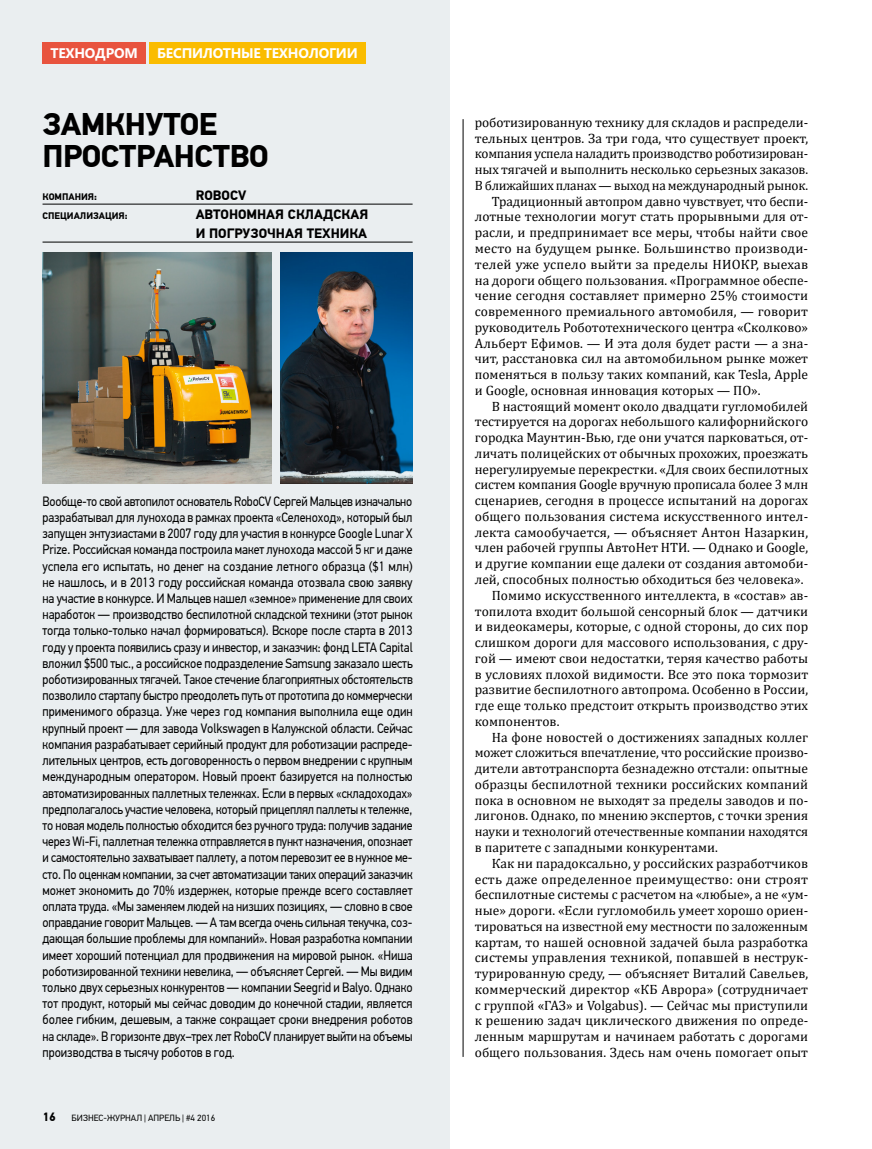
<style>
.page{position:relative;width:872px;height:1149px;background:#fff}
.page>*{position:absolute;margin:0;border:0;box-sizing:border-box;transform-origin:0 0}
.t1{font:700 31.35px/32px "PF Din Text Pro";letter-spacing:-.015em;color:#000}
.t2{font:700 13.95px "Segoe WP";letter-spacing:-.015em;color:#fff}
.t3{font:13.5px "Cambria";color:#000}
.t4{font:13.5px/16.2px "PF Din Text Pro";letter-spacing:-.005em;color:#000;text-align:justify;scale:.88 1}
.t5{font:13.5px "Cambria";letter-spacing:-.02em;color:#000}
.t6{font:700 13.5px/18.9px "PF Din Text Pro";color:#000}
.t7{font:700 12px "PF Din Text Pro";color:#000}
.t8{font:700 9.45px "PF Din Text Pro";color:#000}
.t9{font:9px "PF Din Text Pro";color:#000}
</style>
<div class="page">
<div style="left:0;top:0;width:449px;height:1148px;background:#eaeef0"></div>
<img style="left:43px;top:253px;width:229px;height:230px">
<hr style="left:43px;top:204px;width:369px;height:1px;background:#000">
<hr style="left:43px;top:242px;width:369px;height:1px;background:#000">
<img style="left:280px;top:253px;width:132px;height:230px">
<hr style="left:463px;top:119px;width:1px;height:937px;background:#000">
<div style="left:43px;top:43px;width:103px;height:21px;background:#e8533e"></div>
<div style="left:149px;top:43px;width:217px;height:21px;background:#fabc00"></div>
<p class="t2" style="left:50px;top:43px;width:89px">ТЕХНОДРОМ</p>
<p class="t2" style="left:157px;top:43px;width:202px">БЕСПИЛОТНЫЕ ТЕХНОЛОГИИ</p>
<h1 class="t1" style="left:43px;top:108px;width:228px">ЗАМКНУТОЕ<br>ПРОСТРАНСТВО</h1>
<p class="t8" style="left:43px;top:191px;width:56px">КОМПАНИЯ:</p>
<p class="t6" style="left:196px;top:186px;width:52px">ROBOCV</p>
<p class="t8" style="left:43px;top:210px;width:87px">СПЕЦИАЛИЗАЦИЯ:</p>
<p class="t6" style="left:196px;top:205px;width:174px">АВТОНОМНАЯ СКЛАДСКАЯ<br>И ПОГРУЗОЧНАЯ ТЕХНИКА</p>
<p class="t4" style="left:43px;top:493px;width:422px">Вообще-то свой автопилот основатель RoboCV Сергей Мальцев изначально разрабатывал для лунохода в рамках проекта «Селеноход», который был запущен энтузиастами в 2007 году для участия в конкурсе Google Lunar X Prize. Российская команда построила макет лунохода массой 5 кг и даже успела его испытать, но денег на создание летного образца ($1 млн) не нашлось, и в 2013 году российская команда отозвала свою заявку на участие в конкурсе. И Мальцев нашел «земное» применение для своих наработок — производство беспилотной складской техники (этот рынок тогда только-только начал формироваться). Вскоре после старта в 2013 году у проекта появились сразу и инвестор, и заказчик: фонд LETA Сapital вложил $500 тыс., а российское подразделение Samsung заказало шесть роботизированных тягачей. Такое стечение благоприятных обстоятельств позволило стартапу быстро преодолеть путь от прототипа до коммерчески применимого образца. Уже через год компания выполнила еще один крупный проект — для завода Volkswagen в Калужской области. Сейчас компания разрабатывает серийный продукт для роботизации распреде&shy;лительных центров, есть договоренность о первом внедрении с крупным международным оператором. Новый проект базируется на полностью автоматизированных паллетных тележках. Если в первых «складоходах» предполагалось участие человека, который прицеплял паллеты к тележке, то новая модель полностью обходится без ручного труда: получив задание через Wi-Fi, паллетная тележка отправляется в пункт назначения, опознает и самостоятельно захватывает паллету, а потом перевозит ее в нужное ме&shy;сто. По оценкам компании, за счет автоматизации таких операций заказчик может экономить до 70% издержек, которые прежде всего составляет оплата труда. «Мы заменяем людей на низших позициях, — словно в свое оправдание говорит Мальцев. — А там всегда очень сильная текучка, соз&shy;дающая большие проблемы для компаний». Новая разработка компании имеет хороший потенциал для продвижения на мировой рынок. «Ниша роботизированной техники невелика, — объясняет Сергей. — Мы видим только двух серьезных конкурентов — компании Seegrid и Balyo. Однако тот продукт, который мы сейчас доводим до конечной стадии, является более гибким, дешевым, а также сокращает сроки внедрения роботов на складе». В горизонте двух–трех лет RoboCV планирует выйти на объемы производства в тысячу роботов в год.</p>
<p class="t7" style="left:43px;top:1108px;width:15px">16</p>
<p class="t9" style="left:72px;top:1111px;width:145px">БИЗНЕС-ЖУРНАЛ | АПРЕЛЬ | #4 2016</p>
<p class="t3" style="left:475px;top:114px;width:335px">роботизированную технику для складов и распредели-</p>
<p class="t3" style="left:475px;top:130px;width:335px">тельных центров. За три года, что существует проект,</p>
<p class="t5" style="left:475px;top:146px;width:335px">компания успела наладить производство роботизирован-</p>
<p class="t3" style="left:475px;top:161px;width:335px">ных тягачей и выполнить несколько серьезных заказов.</p>
<p class="t5" style="left:475px;top:177px;width:335px">В ближайших планах — выход на международный рынок.</p>
<p class="t3" style="left:492px;top:193px;width:318px">Традиционный автопром давно чувствует, что беспи-</p>
<p class="t3" style="left:475px;top:209px;width:335px">лотные технологии могут стать прорывными для от-</p>
<p class="t3" style="left:475px;top:224px;width:335px">расли, и предпринимает все меры, чтобы найти свое</p>
<p class="t3" style="left:475px;top:240px;width:335px">место на будущем рынке. Большинство производи-</p>
<p class="t3" style="left:475px;top:256px;width:335px">телей уже успело выйти за пределы НИОКР, выехав</p>
<p class="t3" style="left:475px;top:272px;width:335px">на дороги общего пользования. «Программное обеспе-</p>
<p class="t3" style="left:475px;top:287px;width:335px">чение сегодня составляет примерно 25% стоимости</p>
<p class="t3" style="left:475px;top:303px;width:335px">современного премиального автомобиля, — говорит</p>
<p class="t3" style="left:475px;top:319px;width:335px">руководитель Робототехнического центра «Сколково»</p>
<p class="t3" style="left:475px;top:335px;width:335px">Альберт Ефимов. — И эта доля будет расти — а зна-</p>
<p class="t3" style="left:475px;top:350px;width:335px">чит, расстановка сил на автомобильном рынке может</p>
<p class="t3" style="left:475px;top:366px;width:335px">поменяться в пользу таких компаний, как Tesla, Apple</p>
<p class="t3" style="left:475px;top:382px;width:287px">и Google, основная инновация которых — ПО».</p>
<p class="t3" style="left:492px;top:398px;width:318px">В настоящий момент около двадцати гугломобилей</p>
<p class="t3" style="left:475px;top:413px;width:335px">тестируется на дорогах небольшого калифорнийского</p>
<p class="t3" style="left:475px;top:429px;width:335px">городка Маунтин-Вью, где они учатся парковаться, от-</p>
<p class="t3" style="left:475px;top:445px;width:335px">личать полицейских от обычных прохожих, проезжать</p>
<p class="t3" style="left:475px;top:461px;width:335px">нерегулируемые перекрестки. «Для своих беспилотных</p>
<p class="t3" style="left:475px;top:476px;width:335px">систем компания Google вручную прописала более 3 млн</p>
<p class="t3" style="left:475px;top:492px;width:335px">сценариев, сегодня в процессе испытаний на дорогах</p>
<p class="t3" style="left:475px;top:508px;width:335px">общего пользования система искусственного интел-</p>
<p class="t3" style="left:475px;top:524px;width:335px">лекта самообучается, — объясняет Антон Назаркин,</p>
<p class="t3" style="left:475px;top:539px;width:335px">член рабочей группы АвтоНет НТИ. — Однако и Google,</p>
<p class="t3" style="left:475px;top:555px;width:335px">и другие компании еще далеки от создания автомоби-</p>
<p class="t3" style="left:475px;top:571px;width:330px">лей, способных полностью обходиться без человека».</p>
<p class="t3" style="left:492px;top:587px;width:318px">Помимо искусственного интеллекта, в «состав» ав-</p>
<p class="t3" style="left:475px;top:602px;width:335px">топилота входит большой сенсорный блок — датчики</p>
<p class="t3" style="left:475px;top:618px;width:335px">и видеокамеры, которые, с одной стороны, до сих пор</p>
<p class="t3" style="left:475px;top:634px;width:335px">слишком дороги для массового использования, с дру-</p>
<p class="t3" style="left:475px;top:650px;width:335px">гой — имеют свои недостатки, теряя качество работы</p>
<p class="t3" style="left:475px;top:665px;width:335px">в условиях плохой видимости. Все это пока тормозит</p>
<p class="t3" style="left:475px;top:681px;width:335px">развитие беспилотного автопрома. Особенно в России,</p>
<p class="t3" style="left:475px;top:697px;width:335px">где еще только предстоит открыть производство этих</p>
<p class="t3" style="left:475px;top:713px;width:86px">компонентов.</p>
<p class="t3" style="left:492px;top:728px;width:318px">На фоне новостей о достижениях западных коллег</p>
<p class="t3" style="left:475px;top:744px;width:335px">может сложиться впечатление, что российские произво-</p>
<p class="t3" style="left:475px;top:760px;width:335px">дители автотранспорта безнадежно отстали: опытные</p>
<p class="t3" style="left:475px;top:776px;width:335px">образцы беспилотной техники российских компаний</p>
<p class="t3" style="left:475px;top:791px;width:335px">пока в основном не выходят за пределы заводов и по-</p>
<p class="t3" style="left:475px;top:807px;width:335px">лигонов. Однако, по мнению экспертов, с точки зрения</p>
<p class="t3" style="left:475px;top:823px;width:335px">науки и технологий отечественные компании находятся</p>
<p class="t3" style="left:475px;top:839px;width:245px">в паритете с западными конкурентами.</p>
<p class="t3" style="left:492px;top:854px;width:318px">Как ни парадоксально, у российских разработчиков</p>
<p class="t3" style="left:475px;top:870px;width:335px">есть даже определенное преимущество: они строят</p>
<p class="t3" style="left:475px;top:886px;width:335px">беспилотные системы с расчетом на «любые», а не «ум-</p>
<p class="t3" style="left:475px;top:902px;width:335px">ные» дороги. «Если гугломобиль умеет хорошо ориен-</p>
<p class="t3" style="left:475px;top:917px;width:335px">тироваться на известной ему местности по заложенным</p>
<p class="t3" style="left:475px;top:933px;width:335px">картам, то нашей основной задачей была разработка</p>
<p class="t3" style="left:475px;top:949px;width:335px">системы управления техникой, попавшей в неструк-</p>
<p class="t3" style="left:475px;top:965px;width:335px">турированную среду, — объясняет Виталий Савельев,</p>
<p class="t3" style="left:475px;top:980px;width:335px">коммерческий директор «КБ Аврора» (сотрудничает</p>
<p class="t3" style="left:475px;top:996px;width:335px">с группой «ГАЗ» и Volgabus). — Сейчас мы приступили</p>
<p class="t3" style="left:475px;top:1012px;width:335px">к решению задач циклического движения по опреде-</p>
<p class="t3" style="left:475px;top:1028px;width:335px">ленным маршрутам и начинаем работать с дорогами</p>
<p class="t3" style="left:475px;top:1043px;width:335px">общего пользования. Здесь нам очень помогает опыт</p>
</div>
